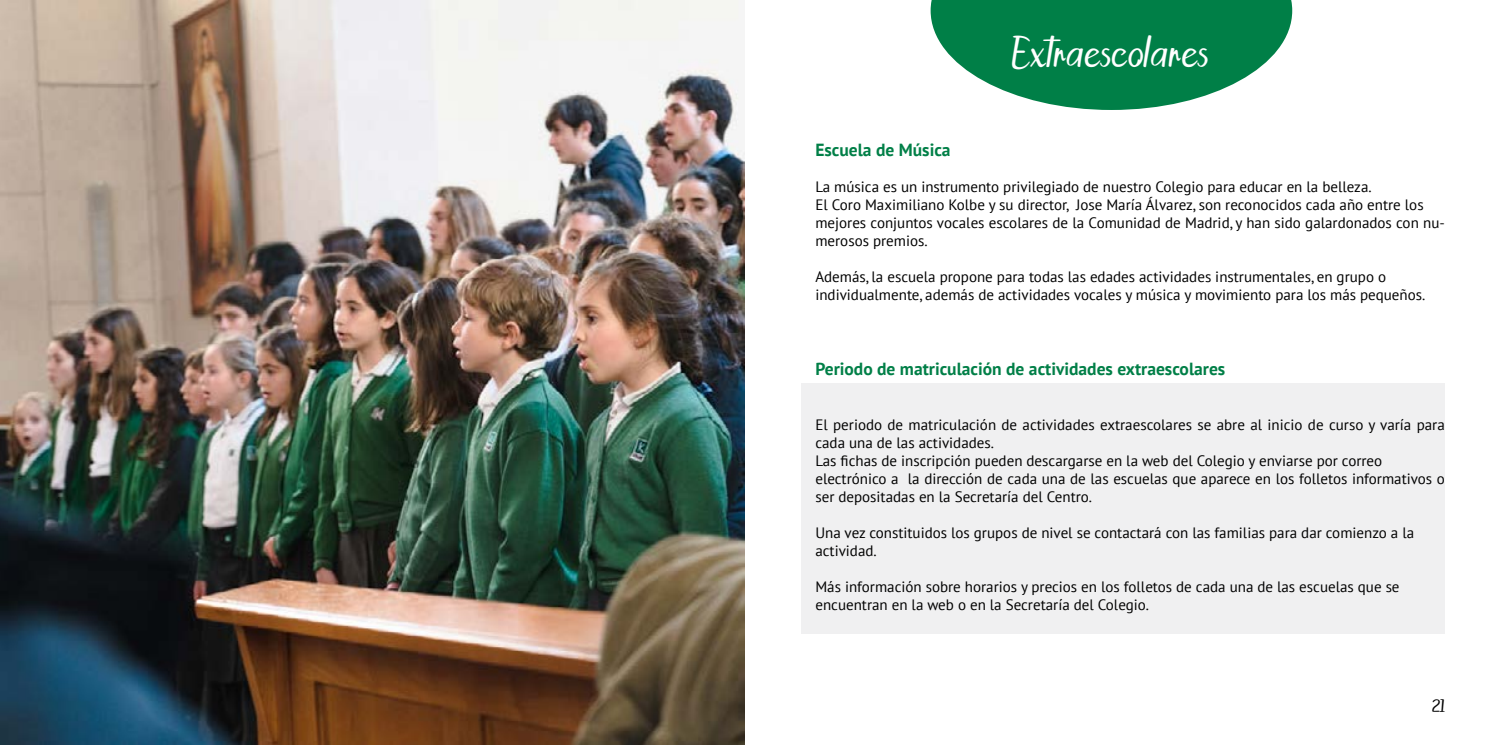
<style>
.page{position:relative;width:1489px;height:745px;background:#fff}
.page>*{position:absolute;margin:0;border:0;box-sizing:border-box;transform-origin:0 0}
.t1{font:37.5px "Patty Sans";color:#fff}
.t2{font:700 17.5px "PT Sans";color:#007f47}
.t3{font:15px/18px "PT Sans";color:#000}
.t4{font:15px "Patty Sans";color:#000}
</style>
<div class="page">
<svg style="left:930px;top:0;width:362px;height:110px"></svg>
<div style="left:801px;top:383px;width:643px;height:249px;background:#f0f0f1"></div>
<img style="left:0;top:0;width:744px;height:744px">
<h1 class="t1" style="left:1012px;top:35px;width:198px">Extraescolares</h1>
<p class="t2" style="left:815px;top:138px;width:137px">Escuela de Música</p>
<p class="t3" style="left:815px;top:177px;width:631px">La música es un instrumento privilegiado de nuestro Colegio para educar en la belleza.<br>El Coro Maximiliano Kolbe y su director, Jose María Álvarez, son reconocidos cada año entre los mejores conjuntos vocales escolares de la Comunidad de Madrid, y han sido galardonados con nu&shy;merosos premios.</p>
<p class="t3" style="left:815px;top:267px;width:611px">Además, la escuela propone para todas las edades actividades instrumentales, en grupo o individualmente, además de actividades vocales y música y movimiento para los más pequeños.</p>
<p class="t2" style="left:815px;top:357px;width:411px">Periodo de matriculación de actividades extraescolares</p>
<p class="t3" style="left:815px;top:414px;width:631px">El periodo de matriculación de actividades extraescolares se abre al inicio de curso y varía para cada una de las actividades.<br>Las fichas de inscripción pueden descargarse en la web del Colegio y enviarse por correo electrónico a la dirección de cada una de las escuelas que aparece en los folletos informativos o ser depositadas en la Secretaría del Centro.</p>
<p class="t3" style="left:815px;top:522px;width:600px">Una vez constituidos los grupos de nivel se contactará con las familias para dar comienzo a la actividad.</p>
<p class="t3" style="left:815px;top:576px;width:585px">Más información sobre horarios y precios en los folletos de cada una de las escuelas que se encuentran en la web o en la Secretaría del Colegio.</p>
<p class="t4" style="left:1432px;top:698px;width:14px">21</p>
</div>
